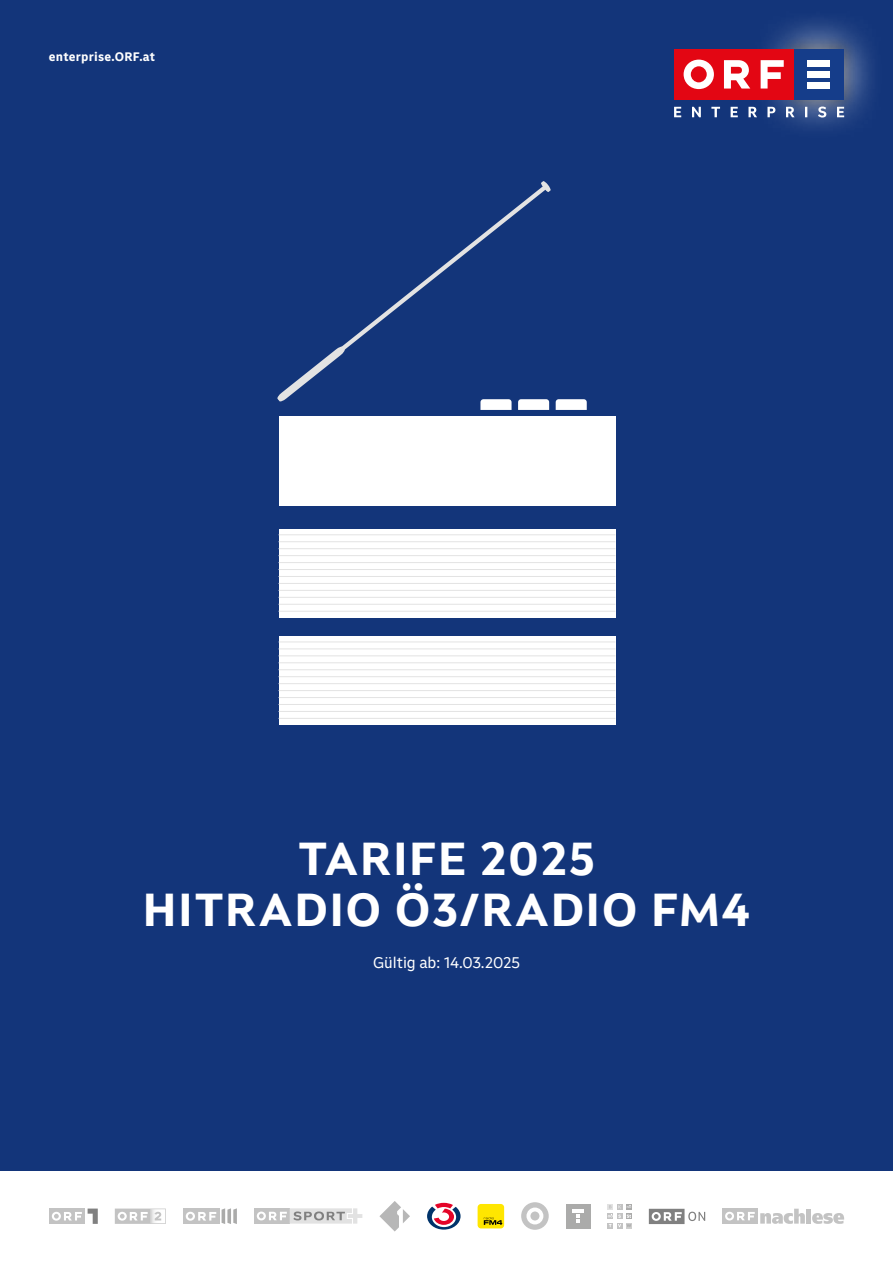
<style>
.page{position:relative;width:893px;height:1263px;background:#fff}
.page>*{position:absolute;margin:0;border:0;box-sizing:border-box;transform-origin:0 0}
.t1{font:700 45px/51px "ORF Universal Basic HL";letter-spacing:.05em;color:#fff;text-align:center}
.t2{font:15px "ORF Universal Basic TX";color:#fff}
.t3{font:700 12px "ORF Universal Basic TX";letter-spacing:.02em;color:#fff}
</style>
<div class="page">
<div style="left:0;top:0;width:893px;height:1171px;background:#13357a"></div>
<svg style="left:767px;top:20px;width:105px;height:108px"></svg>
<div style="left:793px;top:49px;width:51px;height:51px;background:#153d8a"></div>
<div style="left:674px;top:49px;width:119px;height:51px;background:#e30613"></div>
<svg style="left:684px;top:60px;width:100px;height:29px"></svg>
<div style="left:807px;top:60px;width:23px;height:6px;background:#fff"></div>
<div style="left:807px;top:71px;width:23px;height:6px;background:#fff"></div>
<div style="left:807px;top:83px;width:23px;height:6px;background:#fff"></div>
<svg style="left:674px;top:107px;width:170px;height:11px"></svg>
<div style="left:279px;top:416px;width:337px;height:90px;background:#fff"></div>
<div style="left:279px;top:530px;width:336px;height:88px;background:#fff"></div>
<div style="left:279px;top:636px;width:336px;height:88px;background:#fff"></div>
<svg style="left:342px;top:188px;width:208px;height:216px"></svg>
<svg style="left:277px;top:346px;width:68px;height:56px"></svg>
<svg style="left:541px;top:181px;width:10px;height:11px"></svg>
<hr style="left:279px;top:541px;width:336px;height:1px;background:#e3e3e3">
<hr style="left:279px;top:534px;width:336px;height:1px;background:#e3e3e3">
<hr style="left:279px;top:548px;width:336px;height:1px;background:#e3e3e3">
<hr style="left:279px;top:562px;width:336px;height:1px;background:#e3e3e3">
<hr style="left:279px;top:555px;width:336px;height:1px;background:#e3e3e3">
<hr style="left:279px;top:569px;width:336px;height:1px;background:#e3e3e3">
<hr style="left:279px;top:583px;width:336px;height:1px;background:#e3e3e3">
<hr style="left:279px;top:576px;width:336px;height:1px;background:#e3e3e3">
<hr style="left:279px;top:590px;width:336px;height:1px;background:#e3e3e3">
<hr style="left:279px;top:604px;width:336px;height:1px;background:#e3e3e3">
<hr style="left:279px;top:597px;width:336px;height:1px;background:#e3e3e3">
<hr style="left:279px;top:611px;width:336px;height:1px;background:#e3e3e3">
<hr style="left:279px;top:648px;width:336px;height:1px;background:#e3e3e3">
<hr style="left:279px;top:642px;width:336px;height:1px;background:#e3e3e3">
<hr style="left:279px;top:655px;width:336px;height:1px;background:#e3e3e3">
<hr style="left:279px;top:669px;width:336px;height:1px;background:#e3e3e3">
<hr style="left:279px;top:662px;width:336px;height:1px;background:#e3e3e3">
<hr style="left:279px;top:676px;width:336px;height:1px;background:#e3e3e3">
<hr style="left:279px;top:690px;width:336px;height:1px;background:#e3e3e3">
<hr style="left:279px;top:683px;width:336px;height:1px;background:#e3e3e3">
<hr style="left:279px;top:697px;width:336px;height:1px;background:#e3e3e3">
<hr style="left:279px;top:711px;width:336px;height:1px;background:#e3e3e3">
<hr style="left:279px;top:704px;width:336px;height:1px;background:#e3e3e3">
<hr style="left:279px;top:718px;width:336px;height:1px;background:#e3e3e3">
<svg style="left:480px;top:399px;width:32px;height:11px"></svg>
<svg style="left:518px;top:399px;width:31px;height:11px"></svg>
<svg style="left:556px;top:399px;width:31px;height:11px"></svg>
<svg style="left:115px;top:1208px;width:51px;height:16px"></svg>
<svg style="left:88px;top:1208px;width:10px;height:16px"></svg>
<div style="left:49px;top:1208px;width:36px;height:16px;background:#c3c3c3"></div>
<svg style="left:52px;top:1212px;width:30px;height:8px"></svg>
<div style="left:254px;top:1208px;width:36px;height:16px;background:#c3c3c3"></div>
<svg style="left:257px;top:1208px;width:105px;height:16px"></svg>
<svg style="left:521px;top:1202px;width:28px;height:28px"></svg>
<div style="left:526px;top:1207px;width:17px;height:17px;background:#fff;border-radius:50%"></div>
<svg style="left:530px;top:1211px;width:9px;height:9px"></svg>
<div style="left:478px;top:1204px;width:26px;height:24px;background:#ffe600;border-radius:3px"></div>
<svg style="left:484px;top:1217px;width:18px;height:8px"></svg>
<svg style="left:427px;top:1203px;width:34px;height:26px"></svg>
<svg style="left:379px;top:1201px;width:31px;height:30px"></svg>
<div style="left:183px;top:1208px;width:36px;height:16px;background:#c3c3c3"></div>
<div style="left:186px;top:1212px;width:9px;height:9px;background:#fff;border-radius:50%"></div>
<svg style="left:188px;top:1212px;width:28px;height:8px"></svg>
<svg style="left:222px;top:1208px;width:15px;height:16px"></svg>
<svg style="left:607px;top:1204px;width:25px;height:24px"></svg>
<div style="left:722px;top:1208px;width:35px;height:15px;background:#c3c3c3"></div>
<svg style="left:725px;top:1209px;width:80px;height:15px"></svg>
<div style="left:806px;top:1209px;width:5px;height:14px;background:#c3c3c3"></div>
<svg style="left:812px;top:1213px;width:32px;height:11px"></svg>
<div style="left:566px;top:1204px;width:24px;height:24px;background:#ababaa"></div>
<svg style="left:572px;top:1209px;width:12px;height:14px"></svg>
<svg style="left:649px;top:1209px;width:56px;height:15px"></svg>
<p class="t3" style="left:49px;top:49px;width:108px">enterprise.ORF.at</p>
<p class="t1" style="left:143px;top:833px;width:608px">TARIFE 2025<br>HITRADIO Ö3/RADIO FM4</p>
<p class="t2" style="left:373px;top:953px;width:148px">Gültig ab: 14.03.2025</p>
</div>
